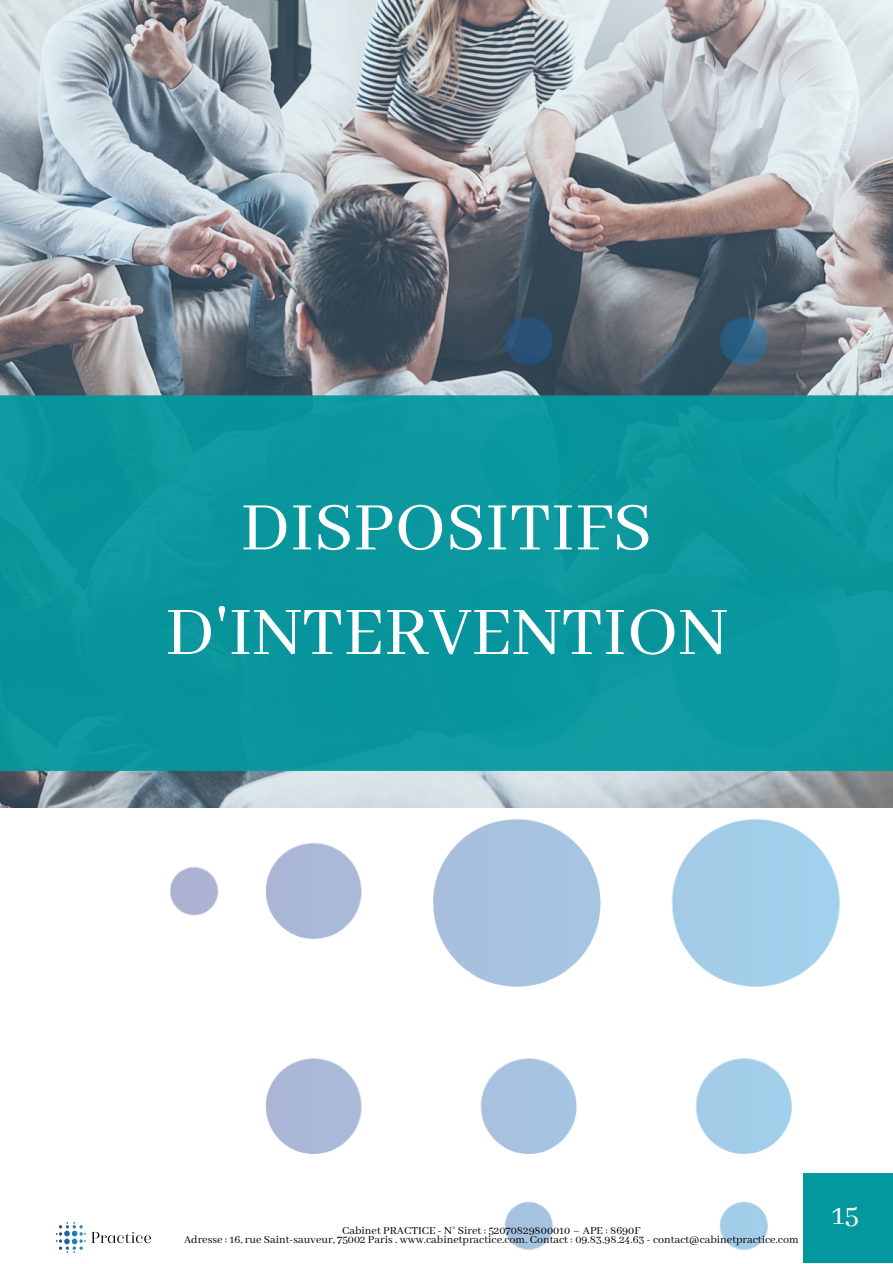
<style>
.page{position:relative;width:893px;height:1264px;background:#fff}
.page>*{position:absolute;margin:0;border:0;box-sizing:border-box;transform-origin:0 0}
.t1{font:75px/104.6px "Abhaya Libre";color:#fff;text-align:center}
.t2{font:31.2px "Abhaya Libre";color:#fff}
.t3{font:12px "Abhaya Libre";color:#000}
</style>
<div class="page">
<img style="left:0;top:0;width:892px;height:807px">
<img style="left:78px;top:225px;width:814px;height:1025px">
<div style="left:0;top:395px;width:892px;height:376px;background:#0a969d"></div>
<div style="left:802px;top:1172px;width:90px;height:90px;background:#03989e"></div>
<img style="left:56px;top:1219px;width:97px;height:34px">
<p class="t1" style="left:165px;top:478px;width:563px">DISPOSITIFS<br>D'INTERVENTION</p>
<p class="t3" style="left:342px;top:1223px;width:300px">Cabinet PRACTICE - N° Siret : 52070829800010 – APE : 8690F</p>
<p class="t3" style="left:184px;top:1232px;width:616px">Adresse : 16, rue Saint-sauveur, 75002 Paris . www.cabinetpractice.com. Contact : 09.83.98.24.63 - contact@cabinetpractice.com</p>
<p class="t2" style="left:831px;top:1197px;width:29px">15</p>
</div>
